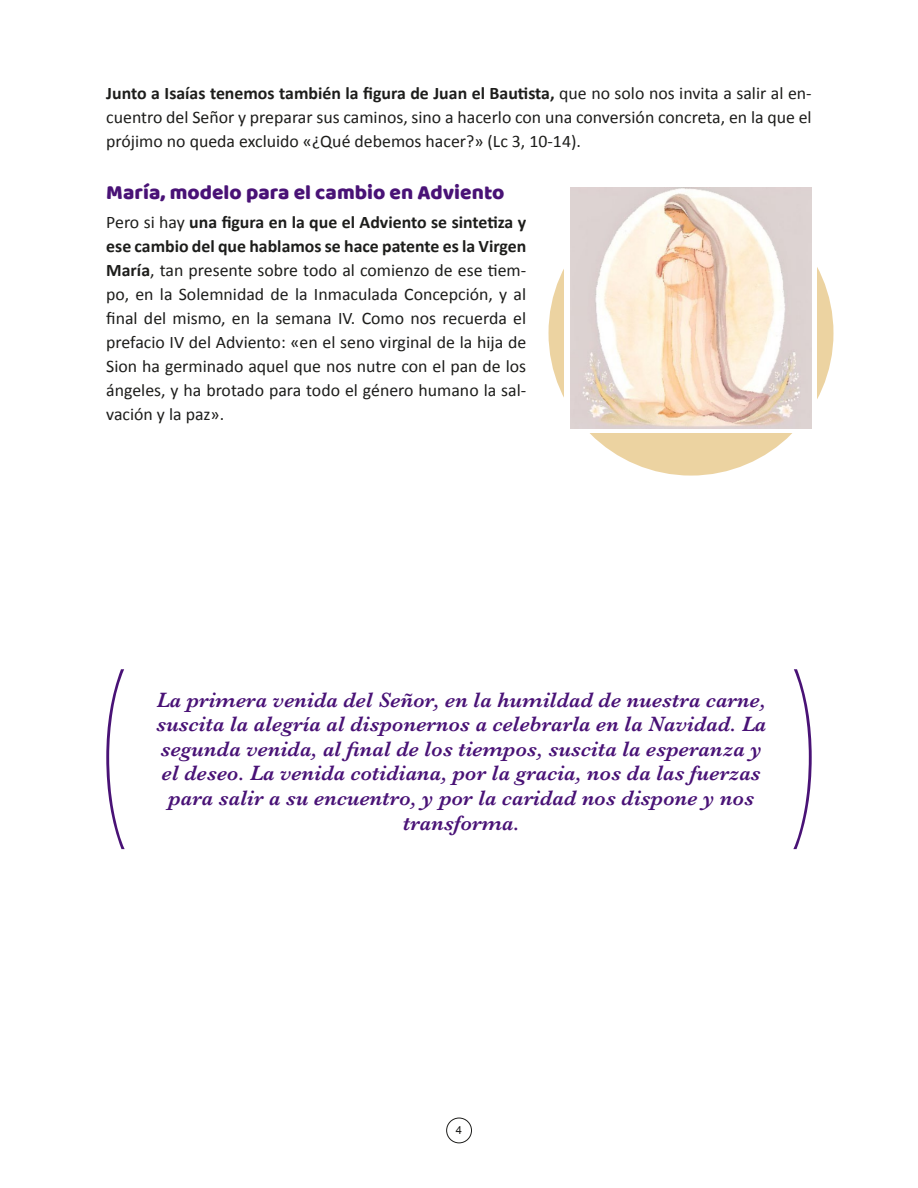
<style>
.page{position:relative;width:918px;height:1188px;background:#fff}
.page>*{position:absolute;margin:0;border:0;box-sizing:border-box;transform-origin:0 0}
.t1{font:italic 600 21.6px/24.6px "Baskerville";letter-spacing:.005em;color:#491276;text-align:center}
.t2{font:21px "Baloo Thambi";color:#491276}
.t3{font:17.7px/24px "Calibri";color:#1d1d1b;text-align:justify}
.t4{font:11.25px "Arial";color:#1d1d1b}
.s1{font-weight:700}
</style>
<div class="page">
<div style="left:446px;top:1118px;width:26px;height:25px;border:1px solid #1d1d1b;border-radius:50%"></div>
<div style="left:549px;top:191px;width:284px;height:285px;background:#ecd3a1;border-radius:50%"></div>
<svg style="left:565px;top:187px;width:252px;height:246px;fill:#fff"></svg>
<img style="left:571px;top:188px;width:240px;height:241px">
<svg style="left:793px;top:669px;width:19px;height:180px"></svg>
<svg style="left:106px;top:669px;width:19px;height:180px"></svg>
<p class="t3" style="left:106px;top:81px;width:707px"><span class="s1">Junto a Isaías tenemos también la figura de Juan el Bautista,</span> que no solo nos invita a salir al en&shy;cuentro del Señor y preparar sus caminos, sino a hacerlo con una conversión concreta, en la que el prójimo no queda excluido «¿Qué debemos hacer?» (Lc 3, 10-14).</p>
<p class="t2" style="left:106px;top:177px;width:400px">María, modelo para el cambio en Adviento</p>
<p class="t3" style="left:106px;top:210px;width:422px">Pero si hay <span class="s1">una figura en la que el Adviento se sintetiza y ese cambio del que hablamos se hace patente es la Virgen María</span>, tan presente sobre todo al comienzo de ese tiem&shy;po, en la Solemnidad de la Inmaculada Concepción, y al final del mismo, en la semana IV. Como nos recuerda el prefacio IV del Adviento: «en el seno virginal de la hija de Sion ha germinado aquel que nos nutre con el pan de los ángeles, y ha brotado para todo el género humano la sal&shy;vación y la paz».</p>
<p class="t1" style="left:156px;top:687px;width:611px">La primera venida del Señor, en la humildad de nuestra carne, suscita la alegría al disponernos a celebrarla en la Navidad. La segunda venida, al final de los tiempos, suscita la esperanza y el deseo. La venida cotidiana, por la gracia, nos da las fuerzas para salir a su encuentro, y por la caridad nos dispone y nos transforma.</p>
<p class="t4" style="left:456px;top:1123px;width:8px">4</p>
</div>
